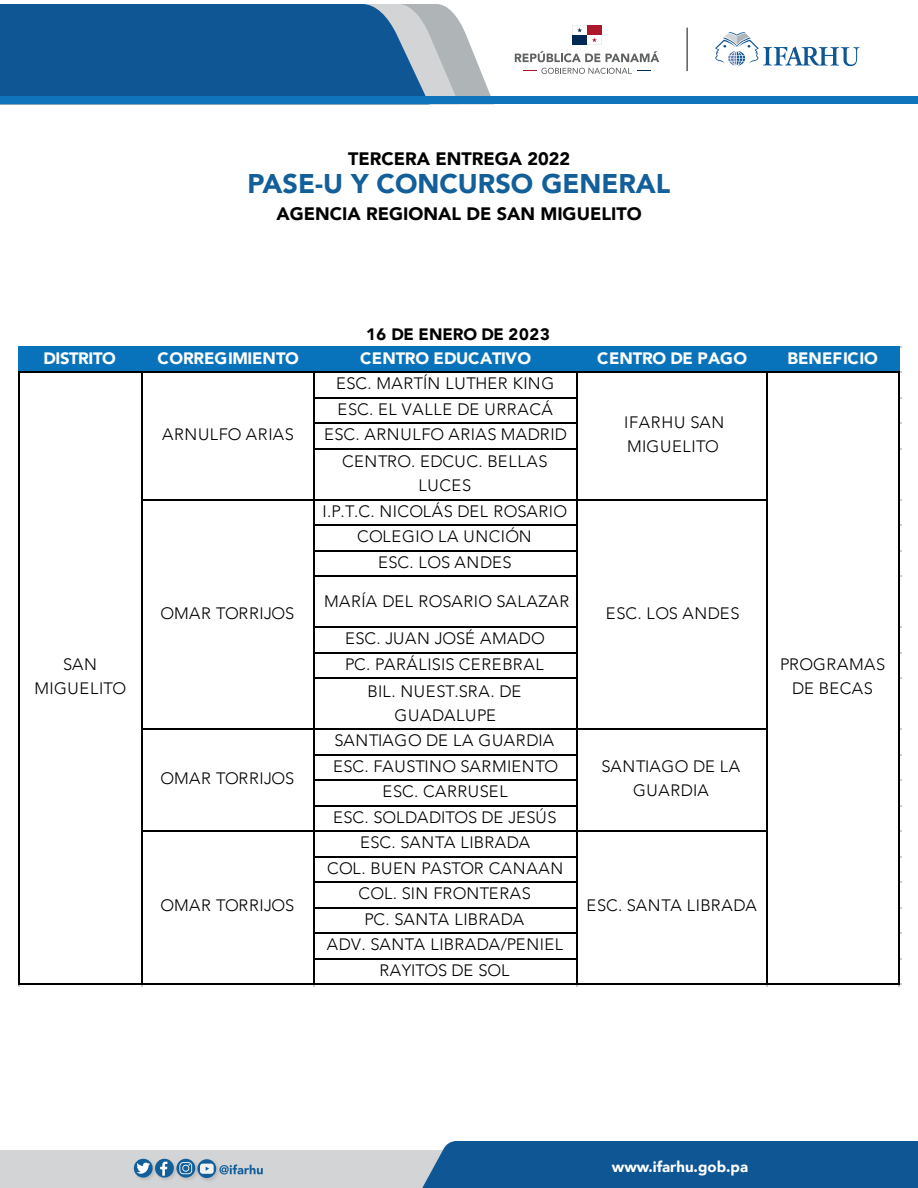
<style>
.page{position:relative;width:918px;height:1188px;background:#fff}
.page>*{position:absolute;margin:0;border:0;box-sizing:border-box;transform-origin:0 0}
.t1{font:900 27px "Avenir";color:#125f99}
.t2{font:900 18px "Avenir";color:#000002}
.t3{font:900 18px "Avenir";color:#000001}
.t4{font:300 16.5px/24px "Avenir";letter-spacing:.04em;color:#000001;text-align:center}
.t5{font:300 16.5px/25.5px "Avenir";letter-spacing:.02em;color:#000001;text-align:center}
.t6{font:900 16.5px "Avenir";letter-spacing:-.01em;color:#fff}
.t7{font:300 16.5px "Avenir";color:#000001}
.t8{font:900 16.5px "Avenir";letter-spacing:.005em;color:#000001}
.t9{font:900 16.5px "Avenir";letter-spacing:-.03em;color:#fff}
.t10{font:900 15px "Avenir";color:#fff}
</style>
<div class="page">
<svg style="left:459px;top:21px;width:35px;height:76px"></svg>
<svg style="left:430px;top:4px;width:29px;height:93px;background:#babfc2"></svg>
<svg style="left:0;top:4px;width:430px;height:93px;background:#1b5d99"></svg>
<div style="left:0;top:97px;width:918px;height:7px;background:#1074bc"></div>
<div style="left:0;top:1150px;width:486px;height:38px;background:#d2d4d5"></div>
<div style="left:422px;top:1141px;width:496px;height:47px;background:#0f5695"></div>
<svg style="left:515px;top:51px;width:85px;height:11px"></svg>
<svg style="left:606px;top:51px;width:53px;height:11px"></svg>
<svg style="left:523px;top:68px;width:127px;height:6px"></svg>
<svg style="left:572px;top:25px;width:30px;height:20px"></svg>
<svg style="left:715px;top:32px;width:144px;height:34px"></svg>
<hr style="left:686px;top:28px;width:2px;height:43px;background:#606261">
<img style="left:181px;top:1158px;width:15px;height:22px">
<svg style="left:176px;top:1159px;width:19px;height:19px"></svg>
<svg style="left:179px;top:1162px;width:13px;height:12px"></svg>
<img style="left:158px;top:1158px;width:21px;height:22px">
<svg style="left:155px;top:1159px;width:19px;height:19px"></svg>
<svg style="left:160px;top:1162px;width:7px;height:14px"></svg>
<img style="left:133px;top:1158px;width:25px;height:22px">
<svg style="left:134px;top:1159px;width:19px;height:19px"></svg>
<svg style="left:136px;top:1163px;width:15px;height:11px"></svg>
<img style="left:196px;top:1159px;width:22px;height:22px">
<svg style="left:197px;top:1159px;width:19px;height:19px"></svg>
<div style="left:200px;top:1164px;width:14px;height:10px;background:#f0f2f3;border-radius:3px"></div>
<svg style="left:219px;top:1165px;width:44px;height:9px"></svg>
<div style="left:18px;top:346px;width:882px;height:27px;background:#0873bb"></div>
<hr style="left:20px;top:371px;width:880px;height:2px;background:#000001">
<hr style="left:315px;top:397px;width:263px;height:1px;background:#000001">
<hr style="left:315px;top:422px;width:263px;height:2px;background:#000001">
<hr style="left:315px;top:448px;width:263px;height:1px;background:#000001">
<hr style="left:142px;top:499px;width:626px;height:1px;background:#000001">
<hr style="left:315px;top:524px;width:263px;height:2px;background:#000001">
<hr style="left:315px;top:550px;width:263px;height:1px;background:#000001">
<hr style="left:315px;top:575px;width:263px;height:2px;background:#000001">
<hr style="left:315px;top:626px;width:263px;height:2px;background:#000001">
<hr style="left:315px;top:652px;width:263px;height:1px;background:#000001">
<hr style="left:315px;top:677px;width:263px;height:2px;background:#000001">
<hr style="left:142px;top:728px;width:626px;height:2px;background:#000001">
<hr style="left:315px;top:754px;width:263px;height:1px;background:#000001">
<hr style="left:315px;top:779px;width:263px;height:2px;background:#000001">
<hr style="left:315px;top:805px;width:263px;height:1px;background:#000001">
<hr style="left:142px;top:830px;width:626px;height:2px;background:#000001">
<hr style="left:315px;top:856px;width:263px;height:1px;background:#000001">
<hr style="left:315px;top:881px;width:263px;height:2px;background:#000001">
<hr style="left:315px;top:907px;width:263px;height:1px;background:#000001">
<hr style="left:315px;top:932px;width:263px;height:2px;background:#000001">
<hr style="left:315px;top:958px;width:263px;height:1px;background:#000001">
<hr style="left:18px;top:371px;width:2px;height:614px;background:#000001">
<hr style="left:141px;top:373px;width:2px;height:612px;background:#000001">
<hr style="left:314px;top:373px;width:1px;height:612px;background:#000001">
<hr style="left:576px;top:373px;width:2px;height:612px;background:#000001">
<hr style="left:766px;top:373px;width:2px;height:612px;background:#000001">
<hr style="left:20px;top:983px;width:880px;height:2px;background:#000001">
<hr style="left:898px;top:373px;width:2px;height:612px;background:#000001">
<p class="t3" style="left:348px;top:144px;width:223px">TERCERA ENTREGA 2022</p>
<h1 class="t1" style="left:248px;top:161px;width:424px">PASE-U Y CONCURSO GENERAL</h1>
<p class="t2" style="left:276px;top:198px;width:367px">AGENCIA REGIONAL DE SAN MIGUELITO</p>
<p class="t8" style="left:366px;top:320px;width:185px">16 DE ENERO DE 2023</p>
<p class="t9" style="left:44px;top:344px;width:74px">DISTRITO</p>
<p class="t6" style="left:157px;top:344px;width:143px">CORREGIMIENTO</p>
<p class="t6" style="left:360px;top:344px;width:173px">CENTRO EDUCATIVO</p>
<p class="t6" style="left:597px;top:344px;width:152px">CENTRO DE PAGO</p>
<p class="t6" style="left:788px;top:344px;width:92px">BENEFICIO</p>
<p class="t4" style="left:324px;top:371px;width:245px;line-height:25.5px">ESC. MARTÍN LUTHER KING<br>ESC. EL VALLE DE URRACÁ<br>ESC. ARNULFO ARIAS MADRID</p>
<p class="t4" style="left:342px;top:450px;width:207px">CENTRO. EDCUC. BELLAS<br>LUCES</p>
<p class="t4" style="left:323px;top:498px;width:246px;line-height:25.5px">I.P.T.C. NICOLÁS DEL ROSARIO<br>COLEGIO LA UNCIÓN<br>ESC. LOS ANDES</p>
<p class="t4" style="left:324px;top:589px;width:247px">MARÍA DEL ROSARIO SALAZAR</p>
<p class="t4" style="left:345px;top:626px;width:201px;line-height:25.5px;text-align:left">ESC. JUAN JOSÉ AMADO<br>PC. PARÁLISIS CEREBRAL</p>
<p class="t4" style="left:368px;top:679px;width:155px">BIL. NUEST.SRA. DE<br>GUADALUPE</p>
<p class="t5" style="left:327px;top:728px;width:238px">SANTIAGO DE LA GUARDIA<br>ESC. FAUSTINO SARMIENTO<br>ESC. CARRUSEL<br>ESC. SOLDADITOS DE JESÚS<br>ESC. SANTA LIBRADA<br>COL. BUEN PASTOR CANAAN<br>COL. SIN FRONTERAS<br>PC. SANTA LIBRADA<br>ADV. SANTA LIBRADA/PENIEL<br>RAYITOS DE SOL</p>
<p class="t4" style="left:624px;top:411px;width:102px;text-align:left">IFARHU SAN<br>MIGUELITO</p>
<p class="t4" style="left:162px;top:423px;width:134px">ARNULFO ARIAS</p>
<p class="t4" style="left:606px;top:601px;width:135px">ESC. LOS ANDES</p>
<p class="t7" style="left:161px;top:603px;width:135px">OMAR TORRIJOS</p>
<p class="t4" style="left:35px;top:652px;width:93px">SAN<br>MIGUELITO</p>
<p class="t4" style="left:780px;top:652px;width:107px">PROGRAMAS<br>DE BECAS</p>
<p class="t4" style="left:602px;top:754px;width:140px">SANTIAGO DE LA<br>GUARDIA</p>
<p class="t7" style="left:161px;top:768px;width:135px">OMAR TORRIJOS</p>
<p class="t7" style="left:161px;top:896px;width:135px">OMAR TORRIJOS</p>
<p class="t4" style="left:587px;top:894px;width:172px">ESC. SANTA LIBRADA</p>
<p class="t10" style="left:612px;top:1154px;width:138px">www.ifarhu.gob.pa</p>
</div>
